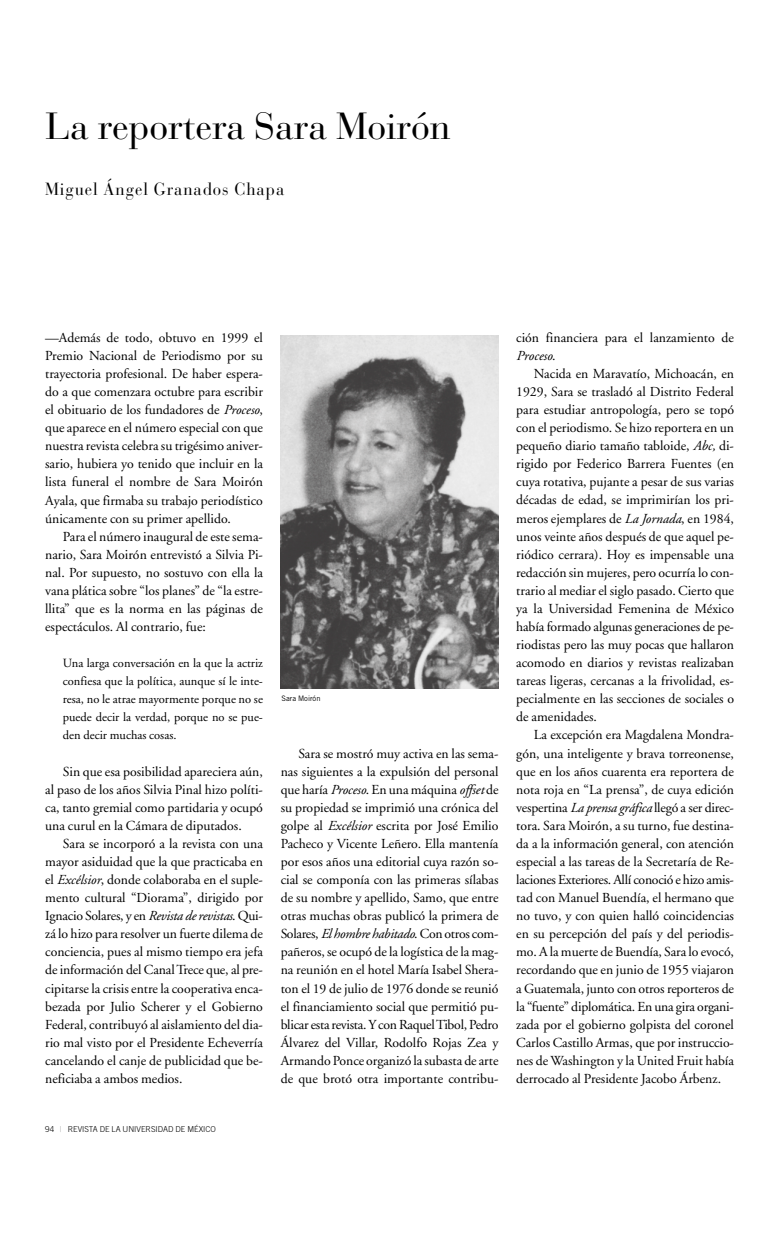
<style>
.page{position:relative;width:780px;height:1241px;background:#fff}
.page>*{position:absolute;margin:0;border:0;box-sizing:border-box;transform-origin:0 0}
.t1{font:37.5px "Bauer Bodoni";color:#000}
.t2{font:17.5px "Bauer Bodoni";letter-spacing:.055em;color:#000;scale:.95 1}
.t3{font:13.75px/18px "Adobe Garamond";color:#000;text-align:justify}
.t4{font:13.75px "Adobe Garamond";letter-spacing:-.02em;color:#000}
.t5{font:italic 13.75px "Adobe Garamond";color:#000}
.t6{font:12.5px/18px "Adobe Garamond";color:#000;text-align:justify}
.t7{font:300 8.12px "Trade Gothic";color:#000}
.t8{font:7.5px "Trade Gothic";color:#000}
.s1{font-style:italic}
.s2{font-weight:400;color:#b3b3b3}
.s3{font-style:normal}
</style>
<div class="page">
<img style="left:280px;top:335px;width:219px;height:353px">
<p class="t1" style="left:45px;top:112px;width:407px">La reportera Sara Moirón</p>
<p class="t2" style="left:45px;top:182px;width:253px">Miguel Ángel Granados Chapa</p>
<p class="t3" style="left:45px;top:330px;width:219px">—Además de todo, obtuvo en 1999 el</p>
<p class="t3" style="left:45px;top:348px;width:219px">Premio Nacional de Periodismo por su</p>
<p class="t3" style="left:45px;top:366px;width:219px">trayectoria profesional. De haber espera-</p>
<p class="t3" style="left:45px;top:384px;width:219px">do a que comenzara octubre para escribir</p>
<p class="t3" style="left:45px;top:402px;width:219px">el obituario de los fundadores de <span class="s1">Proceso</span>,</p>
<p class="t3" style="left:45px;top:420px;width:219px">que aparece en el número especial con que</p>
<p class="t3" style="left:45px;top:438px;width:219px">nuestra revista celebra su trigésimo aniver-</p>
<p class="t3" style="left:45px;top:456px;width:219px">sario, hubiera yo tenido que incluir en la</p>
<p class="t3" style="left:45px;top:474px;width:219px">lista funeral el nombre de Sara Moirón</p>
<p class="t3" style="left:45px;top:492px;width:219px">Ayala, que firmaba su trabajo periodístico</p>
<p class="t3" style="left:45px;top:510px;width:187px">únicamente con su primer apellido.</p>
<p class="t3" style="left:63px;top:528px;width:201px">Para el número inaugural de este sema-</p>
<p class="t3" style="left:45px;top:546px;width:219px">nario, Sara Moirón entrevistó a Silvia Pi-</p>
<p class="t3" style="left:45px;top:564px;width:219px">nal. Por supuesto, no sostuvo con ella la</p>
<p class="t3" style="left:45px;top:582px;width:219px">vana plática sobre “los planes” de “la estre-</p>
<p class="t3" style="left:45px;top:600px;width:219px">llita” que es la norma en las páginas de</p>
<p class="t3" style="left:45px;top:619px;width:162px">espectáculos. Al contrario, fue:</p>
<p class="t6" style="left:63px;top:655px;width:201px">Una larga conversación en la que la actriz confiesa que la política, aunque sí le inte&shy;resa, no le atrae mayormente porque no se puede decir la verdad, porque no se pue&shy;den decir muchas cosas.</p>
<p class="t3" style="left:63px;top:763px;width:201px">Sin que esa posibilidad apareciera aún,</p>
<p class="t3" style="left:45px;top:781px;width:219px">al paso de los años Silvia Pinal hizo políti-</p>
<p class="t3" style="left:45px;top:799px;width:219px">ca, tanto gremial como partidaria y ocupó</p>
<p class="t3" style="left:45px;top:817px;width:198px">una curul en la Cámara de diputados.</p>
<p class="t3" style="left:63px;top:835px;width:201px">Sara se incorporó a la revista con una</p>
<p class="t3" style="left:45px;top:853px;width:219px">mayor asiduidad que la que practicaba en</p>
<p class="t3" style="left:45px;top:871px;width:219px">el <span class="s1">Excélsior</span>, donde colaboraba en el suple-</p>
<p class="t3" style="left:45px;top:889px;width:219px">mento cultural “Diorama”, dirigido por</p>
<p class="t3" style="left:45px;top:908px;width:219px">Ignacio Solares, y en <span class="s1">Revista de revistas</span>. Qui-</p>
<p class="t3" style="left:45px;top:926px;width:219px">zá lo hizo para resolver un fuerte dilema de</p>
<p class="t3" style="left:45px;top:944px;width:219px">conciencia, pues al mismo tiempo era jefa</p>
<p class="t3" style="left:45px;top:962px;width:219px">de información del Canal Trece que, al pre-</p>
<p class="t3" style="left:45px;top:980px;width:219px">cipitarse la crisis entre la cooperativa enca-</p>
<p class="t3" style="left:45px;top:998px;width:219px">bezada por Julio Scherer y el Gobierno</p>
<p class="t3" style="left:45px;top:1016px;width:219px">Federal, contribuyó al aislamiento del dia-</p>
<p class="t3" style="left:45px;top:1034px;width:219px">rio mal visto por el Presidente Echeverría</p>
<p class="t3" style="left:45px;top:1052px;width:219px">cancelando el canje de publicidad que be-</p>
<p class="t3" style="left:45px;top:1070px;width:139px">neficiaba a ambos medios.</p>
<p class="t7" style="left:45px;top:1125px;width:172px">94 <span class="s2">|</span> REVISTA DE LA UNIVERSIDAD DE MÉXICO</p>
<p class="t8" style="left:281px;top:695px;width:41px">Sara Moirón</p>
<p class="t3" style="left:281px;top:745px;width:219px;text-indent:18px">Sara se mostró muy activa en las sema&shy;nas siguientes a la expulsión del personal que haría <span class="s1">Proceso</span>. En una máquina <span class="s1">offset</span> de su propiedad se imprimió una crónica del golpe al <span class="s1">Excélsior</span> escrita por José Emilio Pacheco y Vicente Leñero. Ella mantenía por esos años una editorial cuya razón so&shy;cial se componía con las primeras sílabas de su nombre y apellido, Samo, que entre otras muchas obras publicó la primera de Solares, <span class="s1">El hombre habitado</span>. Con otros com&shy;pañeros, se ocupó de la logística de la mag&shy;na reunión en el hotel María Isabel Shera&shy;ton el 19 de julio de 1976 donde se reunió el financiamiento social que permitió pu&shy;blicar esta revista. Y con Raquel Tibol, Pedro Álvarez del Villar, Rodolfo Rojas Zea y Armando Ponce organizó la subasta de arte de que brotó otra importante contribu-</p>
<p class="t3" style="left:516px;top:330px;width:219px">ción financiera para el lanzamiento de</p>
<p class="t5" style="left:516px;top:350px;width:41px">Proceso<span class="s3">.</span></p>
<p class="t3" style="left:534px;top:366px;width:201px">Nacida en Maravatío, Michoacán, en</p>
<p class="t3" style="left:516px;top:384px;width:219px">1929, Sara se trasladó al Distrito Federal</p>
<p class="t3" style="left:516px;top:402px;width:219px">para estudiar antropología, pero se topó</p>
<p class="t3" style="left:516px;top:420px;width:219px">con el periodismo. Se hizo reportera en un</p>
<p class="t3" style="left:516px;top:438px;width:219px">pequeño diario tamaño tabloide, <span class="s1">Abc,</span> di-</p>
<p class="t3" style="left:516px;top:456px;width:219px">rigido por Federico Barrera Fuentes (en</p>
<p class="t3" style="left:516px;top:474px;width:219px">cuya rotativa, pujante a pesar de sus varias</p>
<p class="t3" style="left:516px;top:492px;width:219px">décadas de edad, se imprimirían los pri-</p>
<p class="t3" style="left:516px;top:510px;width:219px">meros ejemplares de <span class="s1">La Jornada</span>, en 1984,</p>
<p class="t3" style="left:516px;top:528px;width:219px">unos veinte años después de que aquel pe-</p>
<p class="t3" style="left:516px;top:546px;width:219px">riódico cerrara). Hoy es impensable una</p>
<p class="t3" style="left:516px;top:564px;width:219px">redacción sin mujeres, pero ocurría lo con-</p>
<p class="t3" style="left:516px;top:582px;width:219px">trario al mediar el siglo pasado. Cierto que</p>
<p class="t3" style="left:516px;top:600px;width:219px">ya la Universidad Femenina de México</p>
<p class="t3" style="left:516px;top:618px;width:219px">había formado algunas generaciones de pe-</p>
<p class="t3" style="left:516px;top:637px;width:219px">riodistas pero las muy pocas que hallaron</p>
<p class="t3" style="left:516px;top:655px;width:219px">acomodo en diarios y revistas realizaban</p>
<p class="t3" style="left:516px;top:673px;width:219px">tareas ligeras, cercanas a la frivolidad, es-</p>
<p class="t3" style="left:516px;top:691px;width:219px">pecialmente en las secciones de sociales o</p>
<p class="t3" style="left:516px;top:709px;width:82px">de amenidades.</p>
<p class="t3" style="left:534px;top:727px;width:201px">La excepción era Magdalena Mondra-</p>
<p class="t3" style="left:516px;top:745px;width:219px">gón, una inteligente y brava torreonense,</p>
<p class="t3" style="left:516px;top:763px;width:219px">que en los años cuarenta era reportera de</p>
<p class="t3" style="left:516px;top:781px;width:219px">nota roja en “La prensa”, de cuya edición</p>
<p class="t3" style="left:516px;top:799px;width:219px">vespertina <span class="s1">La prensa gráfica</span> llegó a ser direc-</p>
<p class="t3" style="left:516px;top:817px;width:219px">tora. Sara Moirón, a su turno, fue destina-</p>
<p class="t3" style="left:516px;top:835px;width:219px">da a la información general, con atención</p>
<p class="t3" style="left:516px;top:853px;width:219px">especial a las tareas de la Secretaría de Re-</p>
<p class="t4" style="left:516px;top:874px;width:219px">laciones Exteriores. Allí conoció e hizo amis-</p>
<p class="t3" style="left:516px;top:889px;width:219px">tad con Manuel Buendía, el hermano que</p>
<p class="t3" style="left:516px;top:907px;width:219px">no tuvo, y con quien halló coincidencias</p>
<p class="t3" style="left:516px;top:926px;width:219px">en su percepción del país y del periodis-</p>
<p class="t3" style="left:516px;top:944px;width:219px">mo. A la muerte de Buendía, Sara lo evocó,</p>
<p class="t3" style="left:516px;top:962px;width:219px">recordando que en junio de 1955 viajaron</p>
<p class="t3" style="left:516px;top:980px;width:219px">a Guatemala, junto con otros reporteros de</p>
<p class="t3" style="left:516px;top:998px;width:219px">la “fuente” diplomática. En una gira organi-</p>
<p class="t3" style="left:516px;top:1016px;width:219px">zada por el gobierno golpista del coronel</p>
<p class="t3" style="left:516px;top:1034px;width:219px">Carlos Castillo Armas, que por instruccio-</p>
<p class="t3" style="left:516px;top:1052px;width:219px">nes de Washington y la United Fruit había</p>
<p class="t3" style="left:516px;top:1070px;width:206px">derrocado al Presidente Jacobo Árbenz.</p>
</div>
